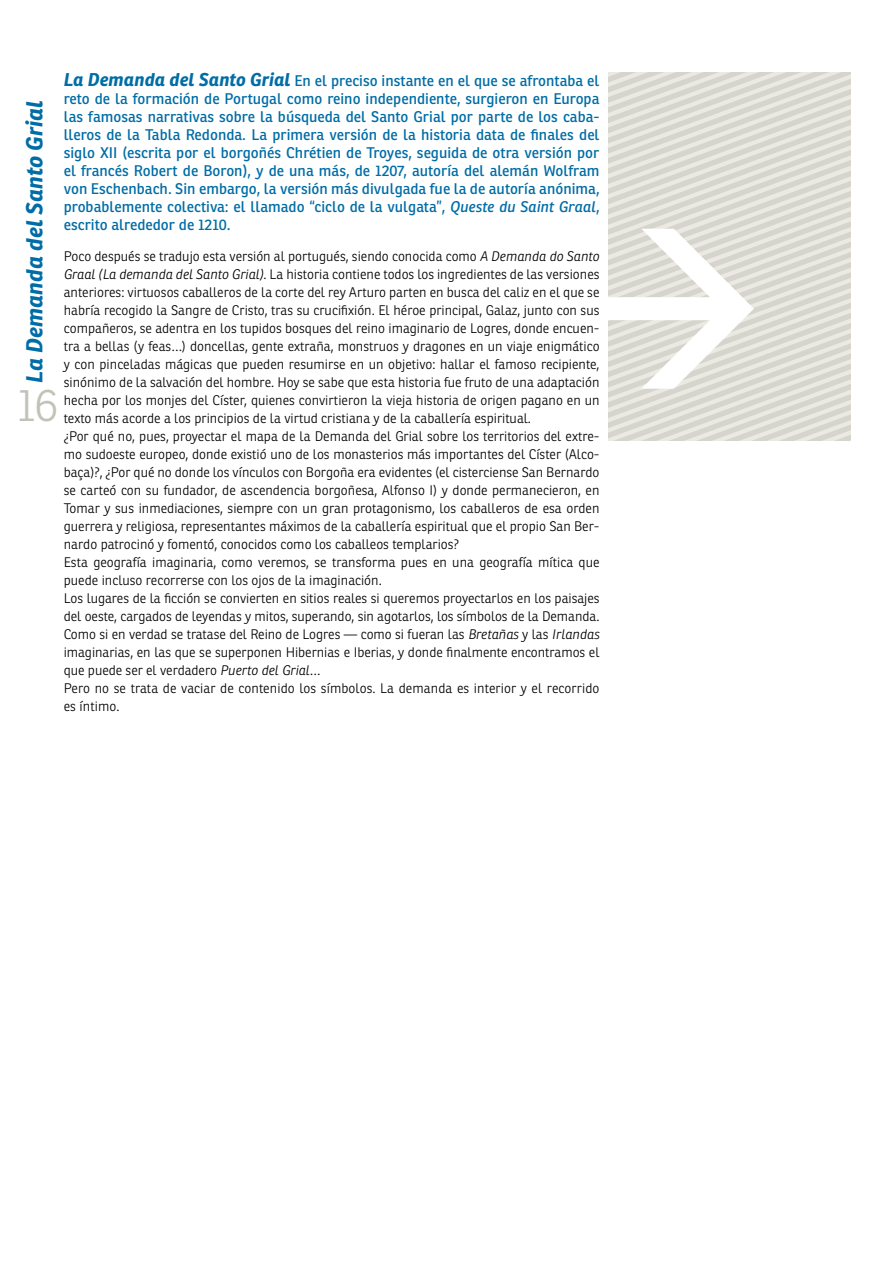
<style>
.page{position:relative;width:893px;height:1263px;background:#fff}
.page>*{position:absolute;margin:0;border:0;box-sizing:border-box;transform-origin:0 0}
.t1{font:300 45px "Ronnia Basic";color:#c3c2b9}
.t2{font:italic 700 22.5px "Ronnia Basic";color:#006da6}
.t3{font:15px/18px "Ronnia Basic Rg";color:#006da6;text-align:justify}
.t4{font:300 13.5px/18px "Ronnia Basic";color:#000}
.s1{font-family:"Ronnia Basic";font-weight:700;font-style:italic;font-size:18px}
.s2{font-family:"Ronnia Basic";font-style:italic}
.s3{font-style:italic}
</style>
<div class="page">
<svg style="left:608px;top:72px;width:242px;height:368px;background:#deddd6"></svg>
<svg style="left:608px;top:228px;width:147px;height:162px"></svg>
<p class="t3" style="left:64px;top:71px;width:537px"><span class="s1">La Demanda del Santo Grial</span> En el preciso instante en el que se afrontaba el reto de la formación de Portugal como reino independiente, surgieron en Europa las famosas narrativas sobre la búsqueda del Santo Grial por parte de los caba&shy;lleros de la Tabla Redonda. La primera versión de la historia data de finales del siglo XII (escrita por el borgoñés Chrétien de Troyes, seguida de otra versión por el francés Robert de Boron), y de una más, de 1207, autoría del alemán Wolfram von Eschenbach. Sin embargo, la versión más divulgada fue la de autoría anónima, probablemente colectiva: el llamado “ciclo de la vulgata”, <span class="s2">Queste du Saint Graal</span>, escrito alrededor de 1210.</p>
<h2 class="t2" style="left:20px;top:383px;width:284px;rotate:-90deg">La Demanda del Santo Grial</h2>
<h1 class="t1" style="left:17px;top:377px;width:43px">16</h1>
<p class="t4" style="left:64px;top:247px;width:537px">Poco después se tradujo esta versión al portugués, siendo conocida como <span class="s3">A Demanda do Santo Graal (La demanda del Santo Grial)</span>. La historia contiene todos los ingredientes de las versiones anteriores: virtuosos caballeros de la corte del rey Arturo parten en busca del caliz en el que se habría recogido la Sangre de Cristo, tras su crucifixión. El héroe principal, Galaz, junto con sus compañeros, se adentra en los tupidos bosques del reino imaginario de Logres, donde encuen&shy;tra a bellas (y feas…) doncellas, gente extraña, monstruos y dragones en un viaje enigmático y con pinceladas mágicas que pueden resumirse en un objetivo: hallar el famoso recipiente, sinónimo de la salvación del hombre. Hoy se sabe que esta historia fue fruto de una adaptación hecha por los monjes del Císter, quienes convirtieron la vieja historia de origen pagano en un texto más acorde a los principios de la virtud cristiana y de la caballería espiritual.<br>¿Por qué no, pues, proyectar el mapa de la Demanda del Grial sobre los territorios del extre&shy;mo sudoeste europeo, donde existió uno de los monasterios más importantes del Císter (Alco&shy;baça)?, ¿Por qué no donde los vínculos con Borgoña era evidentes (el cisterciense San Bernardo se carteó con su fundador, de ascendencia borgoñesa, Alfonso I) y donde permanecieron, en Tomar y sus inmediaciones, siempre con un gran protagonismo, los caballeros de esa orden guerrera y religiosa, representantes máximos de la caballería espiritual que el propio San Ber&shy;nardo patrocinó y fomentó, conocidos como los caballeos templarios?<br>Esta geografía imaginaria, como veremos, se transforma pues en una geografía mítica que puede incluso recorrerse con los ojos de la imaginación.<br>Los lugares de la ficción se convierten en sitios reales si queremos proyectarlos en los paisajes del oeste, cargados de leyendas y mitos, superando, sin agotarlos, los símbolos de la Demanda.<br>Como si en verdad se tratase del Reino de Logres — como si fueran las <span class="s3">Bretañas</span> y las <span class="s3">Irlandas </span>imaginarias, en las que se superponen Hibernias e Iberias, y donde finalmente encontramos el que puede ser el verdadero <span class="s3">Puerto del Grial</span>…<br>Pero no se trata de vaciar de contenido los símbolos. La demanda es interior y el recorrido es íntimo.</p>
</div>
